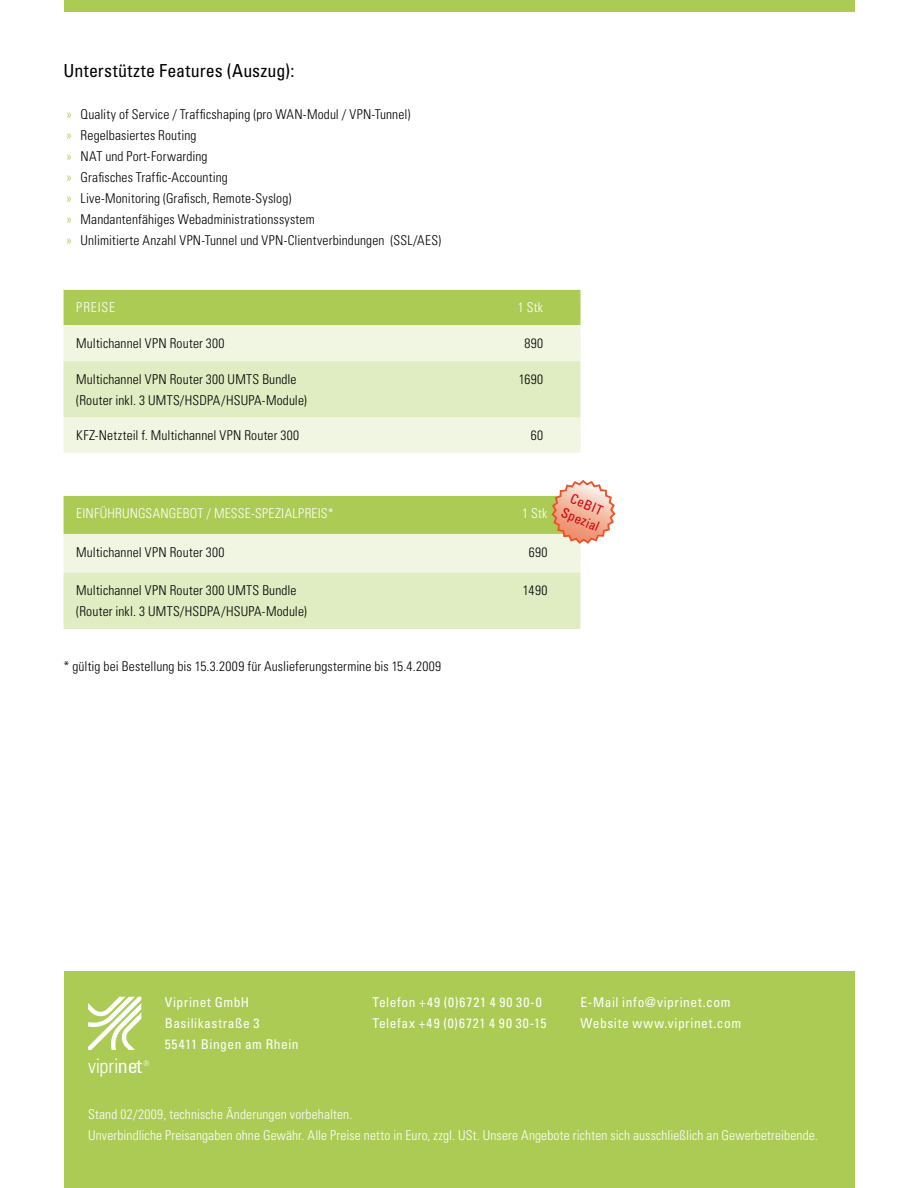
<style>
.page{position:relative;width:918px;height:1188px;background:#fff}
.page>*{position:absolute;margin:0;border:0;box-sizing:border-box;transform-origin:0 0}
.t1{font:300 condensed 20.1px "Univers LT Std";color:#fff}
.t2{font:condensed 18px "Univers LT Std";letter-spacing:.01em;color:#000}
.t3{font:300 condensed 13.5px/21px "Univers LT Std";letter-spacing:.01em;color:#000}
.t4{font:300 condensed 13.5px/21px "Univers LT Std";letter-spacing:.01em;color:#fff}
.t5{font:condensed 13.5px/21px "Univers LT Std";letter-spacing:.04em;color:#fff}
.t6{font:condensed 13.5px/16.2px "Univers LT Std";color:#d1010e}
.t7{font:300 condensed 7.5px "Univers LT Std";color:#fff}
.s1{color:#accb55}
.s2{font-weight:400}
</style>
<div class="page">
<div style="left:64px;top:0;width:790px;height:11px;background:#accb55"></div>
<div style="left:64px;top:290px;width:516px;height:35px;background:#accb55"></div>
<div style="left:64px;top:325px;width:516px;height:128px;background:#f0f6e2"></div>
<div style="left:64px;top:361px;width:516px;height:56px;background:#e0ecc1"></div>
<div style="left:64px;top:972px;width:791px;height:216px;background:#accb55"></div>
<svg style="left:88px;top:997px;width:53px;height:53px"></svg>
<svg style="left:64px;top:480px;width:552px;height:149px;background:#dde7b7"></svg>
<h2 class="t2" style="left:64px;top:59px;width:233px">Unterstützte Features (Auszug):</h2>
<p class="t3" style="left:67px;top:104px;width:376px"><span class="s1">»</span> Quality of Service / Trafficshaping (pro WAN-Modul / VPN-Tunnel)<br><span class="s1">»</span> Regelbasiertes Routing<br><span class="s1">»</span> NAT und Port-Forwarding<br><span class="s1">»</span> Grafisches Traffic-Accounting<br><span class="s1">»</span> Live-Monitoring (Grafisch, Remote-Syslog)<br><span class="s1">»</span> Mandantenfähiges Webadministrationssystem<br><span class="s1">»</span> Unlimitierte Anzahl VPN-Tunnel und VPN-Clientverbindungen (SSL/AES)</p>
<p class="t4" style="left:76px;top:297px;width:40px">PREISE</p>
<p class="t4" style="left:518px;top:297px;width:27px">1 Stk</p>
<p class="t3" style="left:76px;top:333px;width:150px">Multichannel VPN Router 300</p>
<p class="t3" style="left:524px;top:333px;width:20px">890</p>
<p class="t3" style="left:76px;top:368px;width:232px">Multichannel VPN Router 300 UMTS Bundle (Router inkl. 3 UMTS/HSDPA/HSUPA-Module)</p>
<p class="t3" style="left:519px;top:368px;width:26px">1690</p>
<p class="t3" style="left:76px;top:425px;width:224px">KFZ-Netzteil f. Multichannel VPN Router 300</p>
<p class="t3" style="left:531px;top:425px;width:14px">60</p>
<p class="t4" style="left:76px;top:503px;width:40px">Einführungsangebot</p>
<p class="t4" style="left:207px;top:503px;width:26px">/ Messe</p>
<p class="t4" style="left:251px;top:503px;width:18px">-Spezialpreis</p>
<p class="t4" style="left:328px;top:503px;width:7px">*</p>
<p class="t4" style="left:522px;top:503px;width:27px">1 Stk</p>
<p class="t3" style="left:76px;top:542px;width:150px">Multichannel VPN Router 300</p>
<p class="t3" style="left:529px;top:542px;width:20px">690</p>
<p class="t3" style="left:76px;top:580px;width:232px">Multichannel VPN Router 300 UMTS Bundle (Router inkl. 3 UMTS/HSDPA/HSUPA-Module)</p>
<p class="t3" style="left:523px;top:580px;width:26px">1490</p>
<p class="t6" style="left:571px;top:489px;width:42px;rotate:23deg">CeBIT<br>Spezial</p>
<p class="t3" style="left:64px;top:656px;width:379px">* gültig bei Bestellung bis 15.3.2009 für Auslieferungstermine bis 15.4.2009</p>
<h1 class="t1" style="left:88px;top:1054px;width:55px">vipri<span class="s2">net</span></h1>
<p class="t7" style="left:143px;top:1059px;width:8px">®</p>
<p class="t5" style="left:165px;top:991px;width:135px">Viprinet GmbH<br>Basilikastraße 3<br>55411 Bingen am Rhein</p>
<p class="t5" style="left:373px;top:991px;width:175px">Telefon +49 (0)6721 4 90 30-0<br>Telefax +49 (0)6721 4 90 30-15</p>
<p class="t5" style="left:580px;top:991px;width:162px">E-Mail info@viprinet.com<br>Website www.viprinet.com</p>
<p class="t4" style="left:88px;top:1104px;width:731px">Stand 02/2009, technische Änderungen vorbehalten.<br>Unverbindliche Preisangaben ohne Gewähr. Alle Preise netto in Euro, zzgl. USt. Unsere Angebote richten sich ausschließlich an Gewerbetreibende.</p>
</div>
